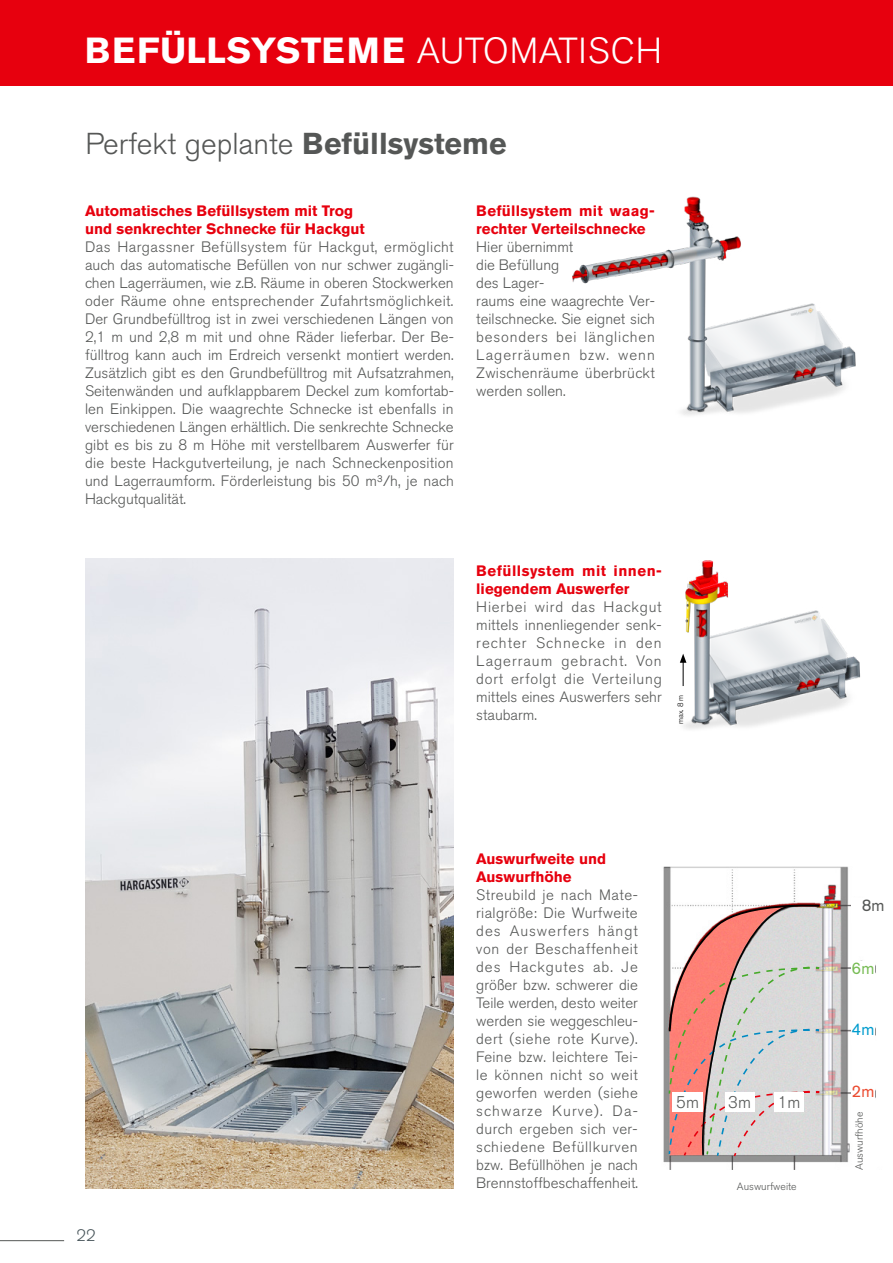
<style>
.page{position:relative;width:893px;height:1263px;background:#fff}
.page>*{position:absolute;margin:0;border:0;box-sizing:border-box;transform-origin:0 0}
.t1{font:700 36px "Akzidenz Grotesk Pro";letter-spacing:.01em;color:#fff}
.t2{font:300 30px "Akzidenz Grotesk Pro";color:#555756}
.t3{font:300 16.8px "Akzidenz Grotesk Pro";color:#555756}
.t4{font:16.8px "Akzidenz Grotesk Pro";color:#eb4b30}
.t5{font:16.8px "Akzidenz Grotesk Pro";color:#009cce}
.t6{font:16.8px "Akzidenz Grotesk Pro";color:#76bb53}
.t7{font:16.8px "Akzidenz Grotesk Pro";color:#555756}
.t8{font:300 16.5px "Akzidenz Grotesk Pro";color:#49565b}
.t9{font:300 15px/18px "Akzidenz Grotesk Pro";color:#555756;text-align:justify}
.t10{font:700 15px/18px "Akzidenz Grotesk Pro";color:#e7000e}
.t11{font:700 15px/18px "Akzidenz Grotesk Pro";letter-spacing:.03em;color:#e7000e}
.t12{font:300 10.5px "Akzidenz Grotesk Pro";color:#555756}
.t13{font:300 7.65px "Akzidenz Grotesk Pro";color:#000}
.s1{font-weight:300}
.s2{font-weight:700}
</style>
<div class="page">
<div style="left:0;top:0;width:893px;height:85px;background:#e7000e"></div>
<img style="left:683px;top:560px;width:178px;height:169px">
<img style="left:572px;top:196px;width:284px;height:220px">
<img style="left:663px;top:866px;width:213px;height:303px">
<img style="left:821px;top:941px;width:53px;height:52px">
<img style="left:821px;top:1004px;width:53px;height:51px">
<img style="left:821px;top:1066px;width:53px;height:51px">
<svg style="left:668px;top:902px;width:153px;height:256px;background:#d6b9b5"></svg>
<div style="left:851px;top:1084px;width:24px;height:48px;background:#fff"></div>
<div style="left:672px;top:1092px;width:31px;height:19px;background:#fff"></div>
<div style="left:725px;top:1092px;width:29px;height:19px;background:#fff"></div>
<div style="left:774px;top:1092px;width:30px;height:19px;background:#fff"></div>
<div style="left:851px;top:1022px;width:24px;height:22px;background:#fff"></div>
<div style="left:851px;top:961px;width:24px;height:22px;background:#fff"></div>
<div style="left:851px;top:898px;width:42px;height:25px;background:#fff"></div>
<img style="left:86px;top:558px;width:368px;height:630px">
<svg style="left:680px;top:654px;width:6px;height:32px"></svg>
<hr style="left:0;top:1240px;width:64px;height:1px;background:#555756">
<h1 class="t1" style="left:85px;top:27px;width:579px">BEFÜLLSYSTEME <span class="s1">AUTOMATISCH</span></h1>
<h2 class="t2" style="left:86px;top:124px;width:422px">Perfekt geplante <span class="s2">Befüllsysteme</span></h2>
<p class="t10" style="left:85px;top:202px;width:281px">Automatisches Befüllsystem mit Trog und senkrechter Schnecke für Hackgut</p>
<p class="t9" style="left:85px;top:238px;width:370px">Das Hargassner Befüllsystem für Hackgut, ermöglicht auch das automatische Befüllen von nur schwer zugängli&shy;chen Lagerräumen, wie z.B. Räume in oberen Stockwerken oder Räume ohne entsprechender Zufahrtsmöglichkeit.<br>Der Grundbefülltrog ist in zwei verschiedenen Längen von 2,1 m und 2,8 m mit und ohne Räder lieferbar. Der Be&shy;fülltrog kann auch im Erdreich versenkt montiert werden.<br>Zusätzlich gibt es den Grundbefülltrog mit Aufsatzrahmen, Seitenwänden und aufklappbarem Deckel zum komfortab&shy;len Einkippen. Die waagrechte Schnecke ist ebenfalls in verschiedenen Längen erhältlich. Die senkrechte Schnecke gibt es bis zu 8 m Höhe mit verstellbarem Auswerfer für die beste Hackgutverteilung, je nach Schneckenposition und Lagerraumform. Förderleistung bis 50 m³/h, je nach Hackgutqualität.</p>
<p class="t10" style="left:476px;top:202px;width:180px">Befüllsystem mit waag&shy;rechter Verteilschnecke</p>
<p class="t9" style="left:476px;top:238px;width:180px;text-align:left">Hier übernimmt<br>die Befüllung<br>des Lager-<br>raums eine waagrechte Ver&shy;teilschnecke. Sie eignet sich besonders bei länglichen<br>Lagerräumen bzw. wenn<br>Zwischenräume überbrückt werden sollen.</p>
<p class="t11" style="left:476px;top:562px;width:187px">Befüllsystem mit innen&shy;liegendem Auswerfer</p>
<p class="t9" style="left:476px;top:598px;width:187px">Hierbei wird das Hackgut mittels innenliegender senk&shy;rechter Schnecke in den Lagerraum gebracht. Von dort erfolgt die Verteilung mittels eines Auswerfers sehr staubarm.</p>
<p class="t13" style="left:675px;top:724px;width:31px;rotate:-90deg">max. 8 m</p>
<p class="t8" style="left:77px;top:1224px;width:21px">22</p>
<p class="t10" style="left:476px;top:850px;width:132px">Auswurfweite und<br>Auswurfhöhe</p>
<p class="t9" style="left:476px;top:886px;width:163px">Streubild je nach Mate&shy;rialgröße: Die Wurfweite des Auswerfers hängt von der Beschaffenheit des Hackgutes ab. Je größer bzw. schwerer die Teile werden, desto weiter werden sie weggeschleu&shy;dert (siehe rote Kurve).<br>Feine bzw. leichtere Tei&shy;le können nicht so weit geworfen werden (siehe schwarze Kurve). Da&shy;durch ergeben sich ver&shy;schiedene Befüllkurven bzw. Befüllhöhen je nach Brennstoffbeschaffenheit.</p>
<p class="t3" style="left:676px;top:1091px;width:24px">5m</p>
<p class="t3" style="left:728px;top:1091px;width:24px">3m</p>
<p class="t3" style="left:778px;top:1091px;width:24px">1m</p>
<p class="t12" style="left:737px;top:1179px;width:61px">Auswurfweite</p>
<p class="t7" style="left:862px;top:894px;width:24px">8m</p>
<p class="t6" style="left:852px;top:957px;width:24px">6m</p>
<p class="t5" style="left:852px;top:1018px;width:24px">4m</p>
<p class="t4" style="left:851px;top:1080px;width:24px">2m</p>
<p class="t12" style="left:852px;top:1170px;width:60px;rotate:-90deg">Auswurfhöhe</p>
</div>
